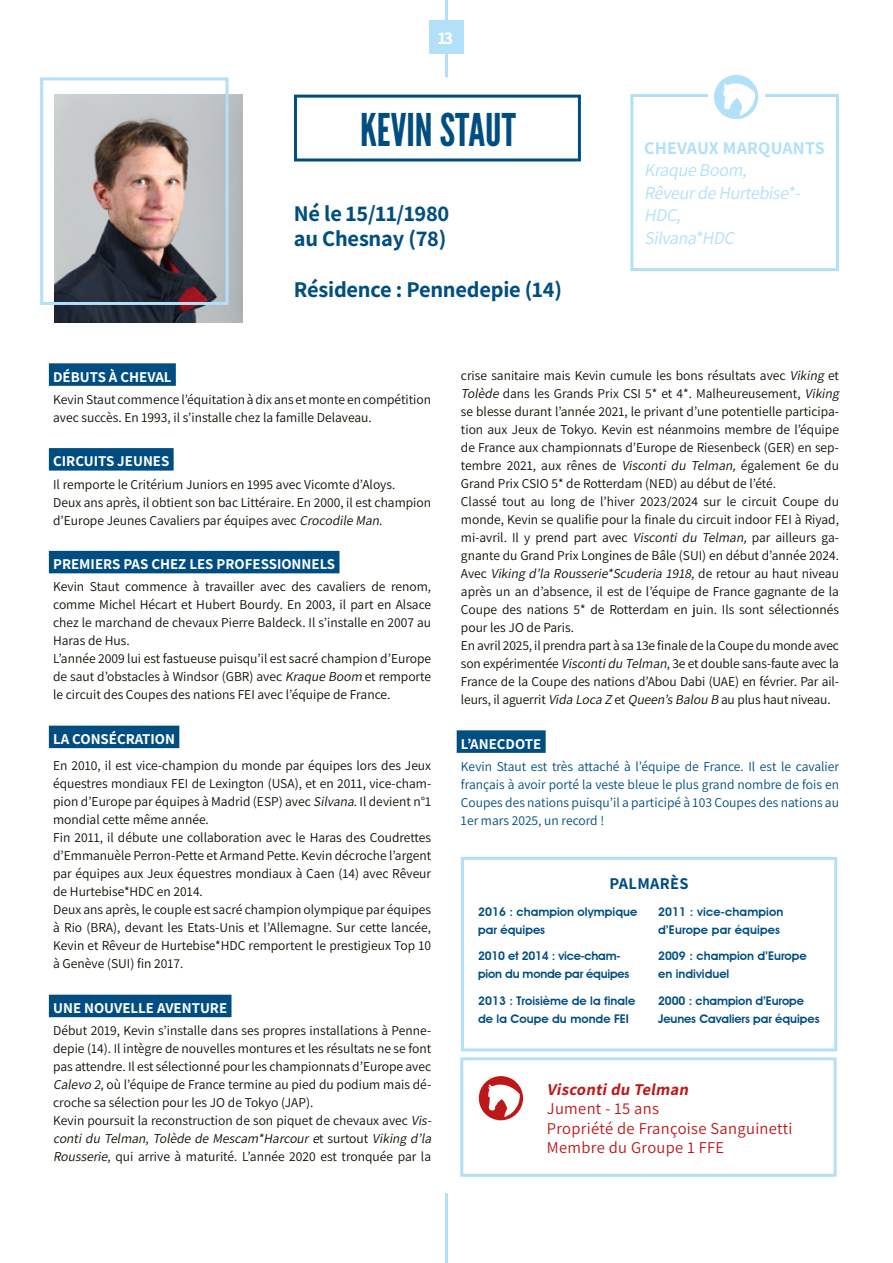
<style>
.page{position:relative;width:893px;height:1263px;background:#fff}
.page>*{position:absolute;margin:0;border:0;box-sizing:border-box;transform-origin:0 0}
.t1{font:45px "League Gothic";color:#004e81}
.t2{font:700 22.5px/25.5px "Assistant";letter-spacing:-.01em;color:#004e81}
.t3{font:italic 18px/22.5px "Assistant";color:#b2e0f9}
.t4{font:700 18px "Assistant";letter-spacing:.01em;color:#b2e0f9}
.t5{font:700 18px "Assistant";color:#fff}
.t6{font:16.5px/19.2px "Assistant";letter-spacing:.02em;color:#be1717}
.t7{font:italic 700 16.5px "Assistant";color:#be1717}
.t8{font:700 16.5px "Assistant";letter-spacing:.02em;color:#004e81}
.t9{font:700 15px "Assistant";color:#fff}
.t10{font:13.5px/18px "Assistant";color:#0e0f03}
.t11{font:13.5px/18px "Assistant";color:#004e81;text-align:justify}
.t12{font:600 12px/18px "Advantage";color:#004e81}
.t13{font:600 12px/18px "Advantage";letter-spacing:-.02em;color:#004e81}
.s1{font-style:italic}
</style>
<div class="page">
<hr style="left:445px;top:0;width:3px;height:77px;background:#b2e0f9">
<hr style="left:445px;top:1193px;width:3px;height:70px;background:#b2e0f9">
<div style="left:429px;top:21px;width:35px;height:33px;background:#b2e0f9"></div>
<div style="left:49px;top:363px;width:127px;height:23px;background:#004e81"></div>
<div style="left:49px;top:448px;width:125px;height:23px;background:#004e81"></div>
<div style="left:49px;top:551px;width:290px;height:22px;background:#004e81"></div>
<div style="left:49px;top:726px;width:130px;height:22px;background:#004e81"></div>
<div style="left:49px;top:995px;width:182px;height:22px;background:#004e81"></div>
<div style="left:457px;top:730px;width:89px;height:23px;background:#004e81"></div>
<img style="left:54px;top:95px;width:188px;height:227px">
<div style="left:294px;top:95px;width:287px;height:66px;border:3px solid #004e81"></div>
<div style="left:40px;top:77px;width:189px;height:228px;border:3px solid #b2e0f9"></div>
<div style="left:630px;top:94px;width:209px;height:177px;border:3px solid #b2e0f9"></div>
<div style="left:460px;top:1057px;width:377px;height:120px;border:3px solid #b2e0f9"></div>
<div style="left:461px;top:857px;width:376px;height:194px;border:3px solid #b2e0f9"></div>
<svg style="left:479px;top:1076px;width:44px;height:44px"></svg>
<div style="left:708px;top:69px;width:56px;height:45px;background:#fff"></div>
<svg style="left:714px;top:75px;width:44px;height:44px"></svg>
<h3 class="t5" style="left:438px;top:26px;width:17px">13</h3>
<h1 class="t1" style="left:360px;top:103px;width:157px">KEVIN STAUT</h1>
<h2 class="t2" style="left:294px;top:199px;width:157px">Né le 15/11/1980 au Chesnay (78)</h2>
<h2 class="t2" style="left:294px;top:276px;width:269px">Résidence : Pennedepie (14)</h2>
<h3 class="t4" style="left:644px;top:135px;width:182px">CHEVAUX MARQUANTS</h3>
<h3 class="t3" style="left:644px;top:158px;width:161px">Kraque Boom,<br>Rêveurde Hurtebise*-<br>HDC,<br>Silvana*HDC</h3>
<p class="t9" style="left:53px;top:366px;width:120px">DÉBUTS À CHEVAL</p>
<p class="t10" style="left:53px;top:390px;width:380px">Kevin Staut commence l’équitation à dix ans et monte en compétition avec succès. En 1993, il s’installe chez la famille Delaveau.</p>
<p class="t9" style="left:53px;top:451px;width:118px">CIRCUITS JEUNES</p>
<p class="t10" style="left:53px;top:474px;width:380px">Il remporte le Critérium Juniors en 1995 avec Vicomte d’Aloys.<br>Deux ans après, il obtient son bac Littéraire. En 2000, il est champion d’Europe Jeunes Cavaliers par équipes avec <span class="s1">Crocodile Man</span>.</p>
<p class="t9" style="left:53px;top:554px;width:284px">PREMIERS PAS CHEZ LES PROFESSIONNELS</p>
<p class="t10" style="left:53px;top:577px;width:380px">Kevin Staut commence à travailler avec des cavaliers de renom, comme Michel Hécart et Hubert Bourdy. En 2003, il part en Alsace chez le marchand de chevaux Pierre Baldeck. Il s’installe en 2007 au Haras de Hus.<br>L’année 2009 lui est fastueuse puisqu’il est sacré champion d’Europe de saut d’obstacles à Windsor (GBR) avec <span class="s1">Kraque Boom</span> et remporte le circuit des Coupes des nations FEI avec l’équipe de France.</p>
<p class="t9" style="left:53px;top:728px;width:123px">LA CONSÉCRATION</p>
<p class="t10" style="left:53px;top:756px;width:380px">En 2010, il est vice-champion du monde par équipes lors des Jeux équestres mondiaux FEI de Lexington (USA), et en 2011, vice-cham&shy;pion d’Europe par équipes à Madrid (ESP) avec <span class="s1">Silvana</span>. Il devient n°1 mondial cette même année.<br>Fin 2011, il débute une collaboration avec le Haras des Coudrettes d’Emmanuèle Perron-Pette et Armand Pette. Kevin décroche l’argent par équipes aux Jeux équestres mondiaux à Caen (14) avec Rêveur de Hurtebise*HDC en 2014.<br>Deux ans après, le couple est sacré champion olympique par équipes à Rio (BRA), devant les Etats-Unis et l’Allemagne. Sur cette lancée, Kevin et Rêveur de Hurtebise*HDC remportent le prestigieux Top 10 à Genève (SUI) fin 2017.</p>
<p class="t9" style="left:53px;top:997px;width:176px">UNE NOUVELLE AVENTURE</p>
<p class="t10" style="left:53px;top:1021px;width:383px">Début 2019, Kevin s’installe dans ses propres installations à Penne&shy;depie (14). Il intègre de nouvelles montures et les résultats ne se font pas attendre. Il est sélectionné pour les championnats d’Europe avec <span class="s1">Calevo 2</span>, où l’équipe de France termine au pied du podium mais dé&shy;croche sa sélection pour les JO de Tokyo (JAP).<br>Kevin poursuit la reconstruction de son piquet de chevaux avec <span class="s1">Vis&shy;conti du Telman</span>, <span class="s1">Tolède de Mescam*Harcour e</span>t s u rto u t <span class="s1">Viking d’la Rousserie</span>, qui arrive à maturité. L’année 2020 est tronquée par la</p>
<p class="t10" style="left:461px;top:366px;width:383px">crise sanitaire mais Kevin cumule les bons résultats avec <span class="s1">Viking</span> et <span class="s1">Tolède</span> dans les Grands Prix CSI 5* et 4*. Malheureusement, <span class="s1">Viking </span>se blesse durant l’année 2021, le privant d’une potentielle participa&shy;tion aux Jeux de Tokyo. Kevin est néanmoins membre de l’équipe de France aux championnats d’Europe de Riesenbeck (GER) en sep&shy;tembre 2021, aux rênes de <span class="s1">Visconti du Telman,</span> également 6e du Grand Prix CSIO 5* de Rotterdam (NED) au début de l’été.<br>Classé tout au long de l’hiver 2023/2024 sur le circuit Coupe du monde, Kevin se qualifie pour la finale du circuit indoor FEI à Riyad, mi-avril. Il y prend part avec <span class="s1">Visconti du Telman,</span> par ailleurs ga&shy;gnante du Grand Prix Longines de Bâle (SUI) en début d’année 2024.<br>Ave c <span class="s1">Viking d’la Rousserie*Scuderia 1918,</span>d e reto u r a u h a u t n i ve a u après un an d’absence, il est de l’équipe de France gagnante de la Coupe des nations 5* de Rotterdam en juin. Ils sont sélectionnés pour les JO de Paris.<br>En avril 2025, il prendra part à sa 13e finale de la Coupe du monde avec son expérimentée <span class="s1">Viscontidu Telman</span>, 3e et double sans-faute avec la France de la Coupe des nations d’Abou Dabi (UAE) en février. Par ail&shy;leurs, il aguerrit <span class="s1">Vida Loca Z</span> et <span class="s1">Queen’sBalou B</span> au plus haut niveau.</p>
<p class="t9" style="left:461px;top:733px;width:82px">L’ANECDOTE</p>
<p class="t11" style="left:461px;top:757px;width:380px">Kevin Staut est très attaché à l’équipe de France. Il est le cavalier français à avoir porté la veste bleue le plus grand nombre de fois en Coupes des nations puisqu’il a participé à 103 Coupes des nations au 1er mars 2025, un record !</p>
<p class="t8" style="left:610px;top:872px;width:81px">PALMARÈS</p>
<p class="t12" style="left:478px;top:902px;width:161px">2016 : champion olympique par équipes</p>
<p class="t13" style="left:478px;top:947px;width:153px">2010 et 2014 : vice-cham&shy;pion du monde par équipes</p>
<p class="t12" style="left:478px;top:991px;width:159px">2013 : Troisième de la finale de la Coupe du monde FEI</p>
<p class="t12" style="left:658px;top:902px;width:127px">2011 : vice-champion d’Europe par équipes</p>
<p class="t12" style="left:658px;top:947px;width:150px">2009 : champion d’Europe en individuel</p>
<p class="t12" style="left:658px;top:991px;width:163px">2000 : champion d’Europe<br>Jeunes Cavaliers par équipes</p>
<p class="t7" style="left:547px;top:1078px;width:147px">Viscontidu Telman</p>
<p class="t6" style="left:547px;top:1098px;width:247px">Jument - 15 ans<br>Propriété de Françoise Sanguinetti<br>Membre du Groupe 1 FFE</p>
</div>
